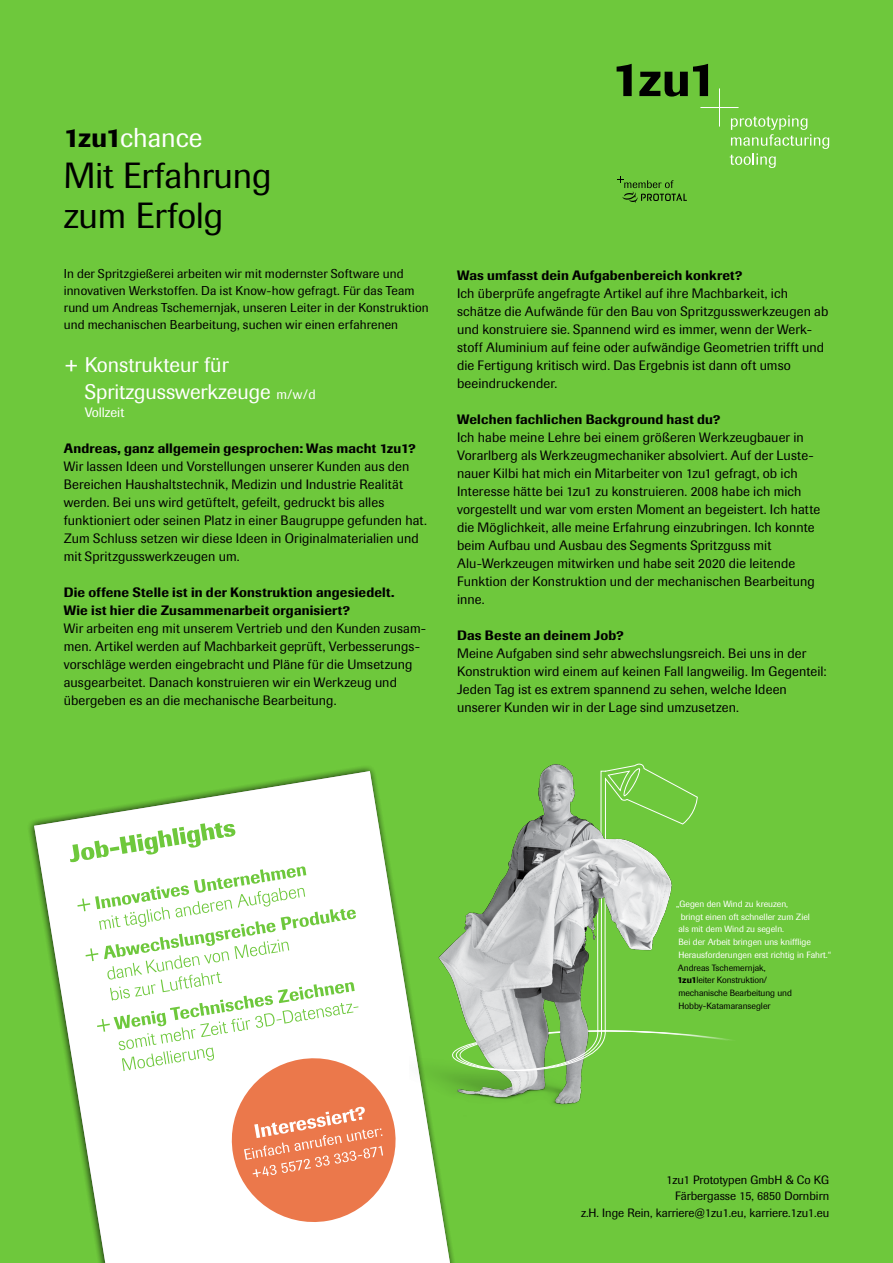
<style>
.page{position:relative;width:893px;height:1263px;background:#6ec83c}
.page>*{position:absolute;margin:0;border:0;box-sizing:border-box;transform-origin:0 0}
.t1{font:36px/40.5px "Imago";letter-spacing:-.005em;color:#000}
.t2{font:27px "Imago";color:#fff}
.t3{font:21px/27px "Imago";color:#fff}
.t4{font:13.5px/18px "Imago";letter-spacing:.01em;color:#000}
.t5{font:500 13.5px/18px "Imago";letter-spacing:.01em;color:#000}
.t6{font:13.5px "Imago";color:#fff}
.t7{font:12.75px/17px "Imago";letter-spacing:.01em;color:#000}
.t8{font:12px/16.5px "Imago";color:#000;text-align:right}
.t9{font:9px/12.8px "Imago";color:#fff}
.t10{font:9px/12.8px "Imago";letter-spacing:-.01em;color:#000}
.s1{font-weight:500;color:#000}
.s2{font-size:13.5px}
.s3{font-weight:500}
</style>
<div class="page">
<svg style="left:617px;top:64px;width:15px;height:32px"></svg>
<svg style="left:639px;top:64px;width:190px;height:104px"></svg>
<svg style="left:617px;top:176px;width:70px;height:27px"></svg>
<svg style="left:34px;top:771px;width:416px;height:492px;fill:#fff"></svg>
<img style="left:409px;top:1046px;width:173px;height:103px">
<svg style="left:439px;top:1035px;width:290px;height:37px"></svg>
<img style="left:409px;top:763px;width:287px;height:283px">
<svg style="left:70px;top:823px;width:332px;height:405px"></svg>
<h2 class="t2" style="left:64px;top:122px;width:140px"><span class="s1">1zu1</span>chance</h2>
<h1 class="t1" style="left:64px;top:155px;width:209px">Mit Erfahrung zum Erfolg</h1>
<p class="t7" style="left:64px;top:265px;width:366px">In der Spritzgießerei arbeiten wir mit modernster Software und innovativen Werkstoffen. Da ist Know-how gefragt. Für das Team rund um Andreas Tschemernjak, unseren Leiter in der Konstruktion und mechanischen Bearbeitung, suchen wir einen erfahrenen</p>
<h3 class="t3" style="left:85px;top:351px;width:233px;text-indent:-21px">+ Konstrukteur für<br>Spritzgusswerkzeuge <span class="s2">m/w/d</span></h3>
<p class="t6" style="left:85px;top:404px;width:41px">Vollzeit</p>
<p class="t5" style="left:64px;top:439px;width:353px">Andreas, ganz allgemein gesprochen: Was macht 1zu1?</p>
<p class="t4" style="left:64px;top:457px;width:365px">Wir lassen Ideen und Vorstellungen unserer Kunden aus den Bereichen Haushaltstechnik, Medizin und Industrie Realität werden. Bei uns wird getüftelt, gefeilt, gedruckt bis alles funktioniert oder seinen Platz in einer Baugruppe gefunden hat.<br>Zum Schluss setzen wir diese Ideen in Originalmaterialien und mit Spritzgusswerkzeugen um.</p>
<p class="t5" style="left:64px;top:583px;width:332px">Die offene Stelle ist in der Konstruktion angesiedelt.<br>Wie ist hier die Zusammenarbeit organisiert?</p>
<p class="t4" style="left:64px;top:619px;width:364px">Wir arbeiten eng mit unserem Vertrieb und den Kunden zusam&shy;men. Artikel werden auf Machbarkeit geprüft, Verbesserungs&shy;vorschläge werden eingebracht und Pläne für die Umsetzung ausgearbeitet. Danach konstruieren wir ein Werkzeug und übergeben es an die mechanische Bearbeitung.</p>
<p class="t5" style="left:457px;top:266px;width:287px">Was umfasst dein Aufgabenbereich konkret?</p>
<p class="t4" style="left:457px;top:284px;width:373px">Ich überprüfe angefragte Artikel auf ihre Machbarkeit, ich schätze die Aufwände für den Bau von Spritzgusswerkzeugen ab und konstruiere sie. Spannend wird es immer, wenn der Werk&shy;stoff Aluminium auf feine oder aufwändige Geometrien trifft und die Fertigung kritisch wird. Das Ergebnis ist dann oft umso beeindruckender.</p>
<p class="t5" style="left:457px;top:410px;width:265px">Welchen fachlichen Background hast du?</p>
<p class="t4" style="left:457px;top:428px;width:365px">Ich habe meine Lehre bei einem größeren Werkzeugbauer in Vorarlberg als Werkzeugmechaniker absolviert. Auf der Luste&shy;nauer Kilbi hat mich ein Mitarbeiter von 1zu1 gefragt, ob ich Interesse hätte bei 1zu1 zu konstruieren. 2008 habe ich mich vorgestellt und war vom ersten Moment an begeistert. Ich hatte die Möglichkeit, alle meine Erfahrung einzubringen. Ich konnte beim Aufbau und Ausbau des Segments Spritzguss mit Alu-Werkzeugen mitwirken und habe seit 2020 die leitende Funktion der Konstruktion und der mechanischen Bearbeitung inne.</p>
<p class="t5" style="left:457px;top:626px;width:168px">Das Beste an deinem Job?</p>
<p class="t4" style="left:457px;top:644px;width:371px">Meine Aufgaben sind sehr abwechslungsreich. Bei uns in der Konstruktion wird einem auf keinen Fall langweilig. Im Gegenteil:<br>Jeden Tag ist es extrem spannend zu sehen, welche Ideen unserer Kunden wir in der Lage sind umzusetzen.</p>
<p class="t9" style="left:676px;top:897px;width:156px">„Gegen den Wind zu kreuzen,<br>bringt einen oft schneller zum Ziel<br>als mit dem Wind zu segeln.<br>Bei der Arbeit bringen uns knifflige Herausforderungen erst richtig in Fahrt.“</p>
<p class="t10" style="left:677px;top:961px;width:116px">Andreas Tschemernjak,<br><span class="s3">1zu1</span>leiter Konstruktion/ mechanische Bearbeitung und<br>Hobby-Katamaransegler</p>
<p class="t8" style="left:581px;top:1171px;width:250px">1zu1 Prototypen GmbH &amp; Co KG<br>Färbergasse 15, 6850 Dornbirn<br>z.H. Inge Rein, karriere@1zu1.eu, karriere.1zu1.eu</p>
</div>
